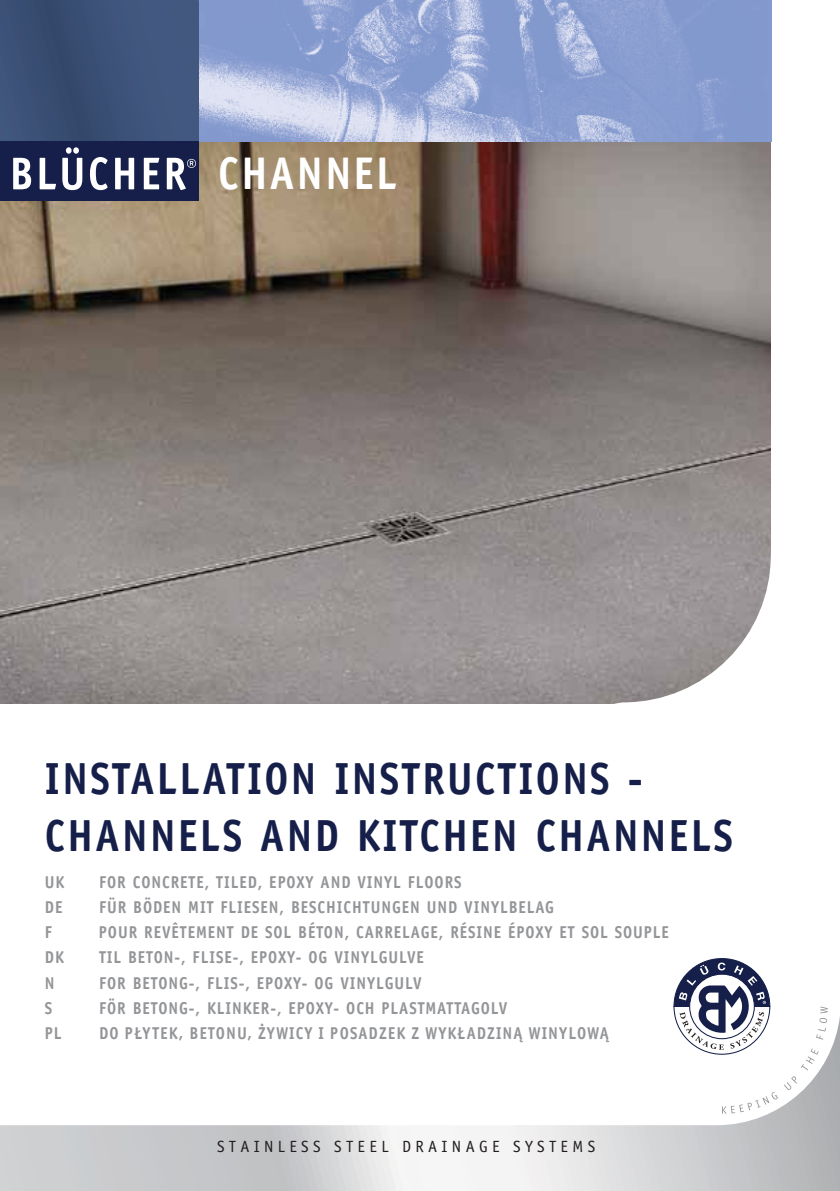
<style>
.page{position:relative;width:840px;height:1191px;background:#fff}
.page>*{position:absolute;margin:0;border:0;box-sizing:border-box;transform-origin:0 0}
.t1{font:700 45.8px "Officina Sans";letter-spacing:.06em;color:#fff;scale:.9 1}
.t2{font:700 45px/56.6px "Officina Sans";letter-spacing:.06em;color:#151f49;scale:.9 1}
.t3{font:700 17.2px "Officina Sans";letter-spacing:.06em;color:#939598;scale:.9 1}
.t4{font:17.2px "Officina Sans Bold ITC";letter-spacing:.07em;color:#939598;scale:.9 1}
.t5{font:16.2px "Officina Sans";color:#231f20}
</style>
<div class="page">
<img style="left:0;top:142px;width:770px;height:561px">
<svg style="left:598px;top:524px;width:173px;height:180px"></svg>
<img style="left:198px;top:0;width:572px;height:142px">
<svg style="left:0;top:1020px;width:839px;height:171px"></svg>
<svg style="left:672px;top:958px;width:98px;height:97px"></svg>
<svg style="left:721px;top:1092px;width:56px;height:21px"></svg>
<svg style="left:783px;top:1048px;width:35px;height:42px"></svg>
<svg style="left:815px;top:1006px;width:12px;height:33px"></svg>
<div style="left:0;top:142px;width:198px;height:59px;background:#151f49"></div>
<svg style="left:0;top:0;width:198px;height:190px"></svg>
<h1 class="t1" style="left:218px;top:156px;width:200px">CHANNEL</h1>
<h2 class="t2" style="left:45px;top:754px;width:765px">INSTALLATION INSTRUCTIONS -<br>CHANNELS AND KITCHEN CHANNELS</h2>
<p class="t3" style="left:45px;top:875px;width:23px">UK</p>
<p class="t3" style="left:99px;top:875px;width:404px">FOR CONCRETE, TILED, EPOXY AND VINYL FLOORS</p>
<p class="t3" style="left:45px;top:900px;width:21px">DE</p>
<p class="t3" style="left:99px;top:900px;width:507px">FÜR BÖDEN MIT FLIESEN, BESCHICHTUNGEN UND VINYLBELAG</p>
<p class="t3" style="left:45px;top:926px;width:9px">F</p>
<p class="t3" style="left:99px;top:926px;width:634px">POUR REVÊTEMENT DE SOL BÉTON, CARRELAGE, RÉSINE ÉPOXY ET SOL SOUPLE</p>
<p class="t3" style="left:45px;top:951px;width:23px">DK</p>
<p class="t3" style="left:99px;top:951px;width:362px">TIL BETON-, FLISE-, EPOXY- OG VINYLGULVE</p>
<p class="t3" style="left:45px;top:976px;width:12px">N</p>
<p class="t3" style="left:99px;top:976px;width:360px">FOR BETONG-, FLIS-, EPOXY- OG VINYLGULV</p>
<p class="t3" style="left:45px;top:1001px;width:10px">S</p>
<p class="t3" style="left:99px;top:1001px;width:455px">FÖR BETONG-, KLINKER-, EPOXY- OCH PLASTMATTAGOLV</p>
<p class="t3" style="left:45px;top:1026px;width:20px">PL</p>
<p class="t4" style="left:99px;top:1027px;width:567px">DO PŁYTEK, BETONU, ŻYWICY I POSADZEK Z WYKŁADZINĄ WINYLOWĄ</p>
<p class="t5" style="left:217px;top:1140px;width:379px">S T A I N L E S S S T E E L D R A I N A G E S Y S T E M S</p>
</div>
